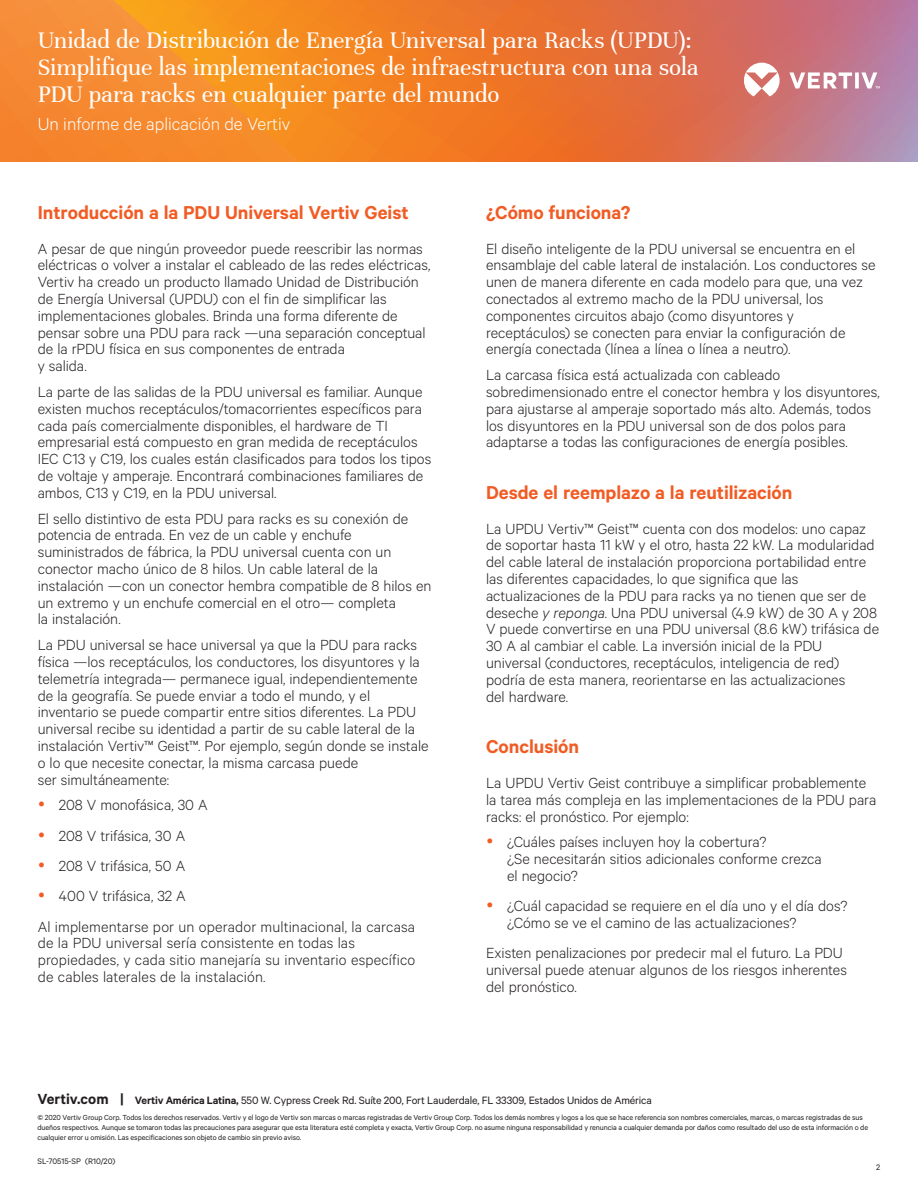
<style>
.page{position:relative;width:918px;height:1188px;background:#fff}
.page>*{position:absolute;margin:0;border:0;box-sizing:border-box;transform-origin:0 0}
.t1{font:25.5px/27px "Unna";letter-spacing:-.01em;color:#fff}
.t2{font:600 21px "Calibre";letter-spacing:-.005em;color:#f15b24}
.t3{font:300 19.5px "Calibre";color:#fff}
.t4{font:300 16.5px/16.8px "Calibre";color:#231f20}
.t5{font:12px "Calibre";letter-spacing:-.015em;color:#231f20}
.t6{font:9px "Calibre";color:#231f20}
.t7{font:8.25px/9.8px "Calibre";letter-spacing:-.005em;color:#231f20}
.s1{font-style:italic}
.s2{font-weight:600;font-size:16.5px}
.s3{font-weight:600}
</style>
<div class="page">
<svg style="left:0;top:0;width:918px;height:162px;background:#e77e3d"></svg>
<svg style="left:744px;top:63px;width:136px;height:33px"></svg>
<h1 class="t1" style="left:38px;top:27px;width:662px">Unidad de Distribución de Energía Universal para Racks (UPDU):<br>Simplifique las implementaciones de infraestructura con una sola<br>PDU para racks en cualquier parte del mundo</h1>
<p class="t3" style="left:38px;top:113px;width:254px">Un informe de aplicación de Vertiv</p>
<p class="t2" style="left:38px;top:200px;width:372px">Introducción a la PDU Universal Vertiv Geist</p>
<p class="t4" style="left:38px;top:239px;width:394px">A pesar de que ningún proveedor puede reescribir las normas eléctricas o volver a instalar el cableado de las redes eléctricas, Vertiv ha creado un producto llamado Unidad de Distribución de Energía Universal (UPDU) con el fin de simplificar las implementaciones globales. Brinda una forma diferente de pensar sobre una PDU para rack —una separación conceptual de la rPDU física en sus componentes de entrada<br>y salida.</p>
<p class="t4" style="left:38px;top:383px;width:395px">La parte de las salidas de la PDU universal es familiar. Aunque existen muchos receptáculos/tomacorrientes específicos para cada país comercialmente disponibles, el hardware de TI empresarial está compuesto en gran medida de receptáculos IEC C13 y C19, los cuales están clasificados para todos los tipos de voltaje y amperaje. Encontrará combinaciones familiares de ambos, C13 y C19, en la PDU universal.</p>
<p class="t4" style="left:38px;top:509px;width:395px">El sello distintivo de esta PDU para racks es su conexión de potencia de entrada. En vez de un cable y enchufe suministrados de fábrica, la PDU universal cuenta con un conector macho único de 8 hilos. Un cable lateral de la instalación —con un conector hembra compatible de 8 hilos en un extremo y un enchufe comercial en el otro— completa<br>la instalación.</p>
<p class="t4" style="left:38px;top:636px;width:392px">La PDU universal se hace universal ya que la PDU para racks física —los receptáculos, los conductores, los disyuntores y la telemetría integrada— permanece igual, independientemente de la geografía. Se puede enviar a todo el mundo, y el inventario se puede compartir entre sitios diferentes. La PDU universal recibe su identidad a partir de su cable lateral de la instalación Vertiv™ Geist™. Por ejemplo, según donde se instale o lo que necesite conectar, la misma carcasa puede<br>ser simultáneamente:</p>
<p class="t4" style="left:59px;top:796px;width:150px">208 V monofásica, 30 A</p>
<p class="t4" style="left:59px;top:826px;width:128px">208 V trifásica, 30 A</p>
<p class="t4" style="left:59px;top:857px;width:128px">208 V trifásica, 50 A</p>
<p class="t4" style="left:59px;top:887px;width:128px">400 V trifásica, 32 A</p>
<p class="t4" style="left:38px;top:917px;width:379px">Al implementarse por un operador multinacional, la carcasa</p>
<p class="t4" style="left:38px;top:934px;width:379px">de la PDU universal sería consistente en todas las propiedades, y cada sitio manejaría su inventario específico de cables laterales de la instalación.</p>
<p class="t2" style="left:486px;top:200px;width:146px">¿Cómo funciona?</p>
<p class="t4" style="left:486px;top:239px;width:391px">El diseño inteligente de la PDU universal se encuentra en el ensamblaje del cable lateral de instalación. Los conductores se unen de manera diferente en cada modelo para que, una vez conectados al extremo macho de la PDU universal, los componentes circuitos abajo (como disyuntores y receptáculos) se conecten para enviar la configuración de energía conectada (línea a línea o línea a neutro).</p>
<p class="t4" style="left:486px;top:366px;width:395px">La carcasa física está actualizada con cableado sobredimensionado entre el conector hembra y los disyuntores, para ajustarse al amperaje soportado más alto. Además, todos los disyuntores en la PDU universal son de dos polos para adaptarse a todas las configuraciones de energía posibles.</p>
<p class="t2" style="left:486px;top:480px;width:308px">Desde el reemplazo a la reutilización</p>
<p class="t4" style="left:486px;top:519px;width:395px">La UPDU Vertiv™ Geist™ cuenta con dos modelos: uno capaz de soportar hasta 11 kW y el otro, hasta 22 kW. La modularidad del cable lateral de instalación proporciona portabilidad entre las diferentes capacidades, lo que significa que las actualizaciones de la PDU para racks ya no tienen que ser de deseche <span class="s1">y reponga</span>. Una PDU universal (4.9 kW) de 30 A y 208<br>V puede convertirse en una PDU universal (8.6 kW) trifásica de 30 A al cambiar el cable. La inversión inicial de la PDU universal (conductores, receptáculos, inteligencia de red) podría de esta manera, reorientarse en las actualizaciones<br>del hardware.</p>
<p class="t2" style="left:486px;top:734px;width:95px">Conclusión</p>
<p class="t4" style="left:486px;top:774px;width:392px">La UPDU Vertiv Geist contribuye a simplificar probablemente la tarea más compleja en las implementaciones de la PDU para racks: el pronóstico. Por ejemplo:</p>
<p class="t4" style="left:507px;top:833px;width:316px">¿Cuáles países incluyen hoy la cobertura?<br>¿Se necesitarán sitios adicionales conforme crezca el negocio?</p>
<p class="t4" style="left:507px;top:897px;width:342px">¿Cuál capacidad se requiere en el día uno y el día dos? ¿Cómo se ve el camino de las actualizaciones?</p>
<p class="t4" style="left:486px;top:944px;width:362px">Existen penalizaciones por predecir mal el futuro. La PDU universal puede atenuar algunos de los riesgos inherentes del pronóstico.</p>
<p class="t5" style="left:37px;top:1093px;width:616px"><span class="s2">Vertiv.com |</span> <span class="s3">Vertiv América Latina,</span> 550 W. Cypress Creek Rd. Suíte 200, Fort Lauderdale, FL 33309, Estados Unidos de América</p>
<p class="t7" style="left:37px;top:1112px;width:832px">© 2020 Vertiv Group Corp. Todos los derechos reservados. Vertiv y el logo de Vertiv son marcas o marcas registradas de Vertiv Group Corp. Todos los demás nombres y logos a los que se hace referencia son nombres comerciales, marcas, o marcas registradas de sus dueños respectivos. Aunque se tomaron todas las precauciones para asegurar que esta literatura esté completa y exacta, Vertiv Group Corp. no asume ninguna responsabilidad y renuncia a cualquier demanda por daños como resultado del uso de esta información o de cualquier error u omisión. Las especificaciones son objeto de cambio sin previo aviso.</p>
<p class="t6" style="left:37px;top:1156px;width:80px">SL-70515-SP (R10/20)</p>
<p class="t6" style="left:876px;top:1162px;width:6px">2</p>
</div>
